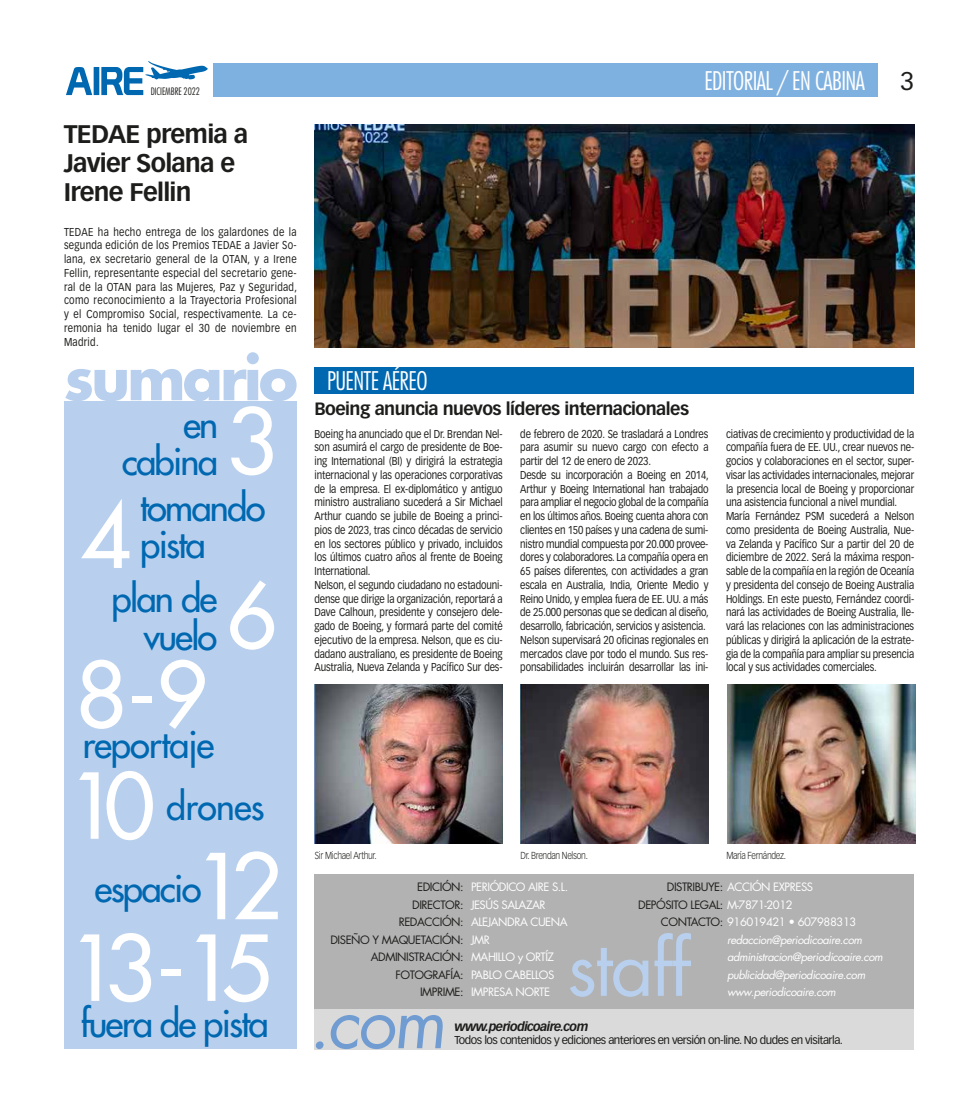
<style>
.page{position:relative;width:978px;height:1120px;background:#fff}
.page>*{position:absolute;margin:0;border:0;box-sizing:border-box;transform-origin:0 0}
.t1{font:500 88.12px "Futura Std";letter-spacing:-.17em;color:#fff}
.t2{font:75px "Futura Std";letter-spacing:-.03em;color:#b8d0ee}
.t3{font:700 59.12px "Futura Std";letter-spacing:-.05em;color:#b8d0ee}
.t4{font:500 36.62px/37.5px "Futura Std";letter-spacing:-.05em;color:#0068b1;text-align:right}
.t5{font:500 36.62px "Futura Std";letter-spacing:-.03em;color:#0068b1}
.t6{font:700 25px/28.8px "Vectora LT Pro";letter-spacing:-.03em;color:#1d1d1b}
.t7{font:300 condensed 25px "Futura Std";letter-spacing:-.025em;color:#fff}
.t8{font:25px "Vectora LT Pro";color:#1d1d1b}
.t9{font:700 17.5px "Vectora LT Pro";letter-spacing:-.03em;color:#1d1d1b}
.t10{font:italic 700 12.5px "Vectora LT Pro";letter-spacing:-.05em;color:#1d1d1b}
.t11{font:11.25px/13.8px "Vectora LT Pro";letter-spacing:-.01em;color:#1d1d1b;scale:.85 1}
.t12{font:italic 11.25px/17.5px "Futura Std";letter-spacing:-.04em;color:#fff}
.t13{font:11.25px/17.5px "Futura Std";letter-spacing:-.04em;color:#1d1d1b;text-align:right}
.t14{font:11.25px/17.5px "Futura Std";letter-spacing:-.04em;color:#fff}
.t15{font:11.25px "Vectora LT Pro";letter-spacing:-.045em;color:#1d1d1b}
.t16{font:300 10px "Vectora LT Pro";letter-spacing:-.035em;color:#1d1d1b;scale:.85 1}
.t17{font:300 condensed 10px "Futura Std";letter-spacing:-.01em;color:#1d1d1b}
.s1{color:#fff}
.s2{font-style:normal;color:#1d1d1b}
.s3{font-style:normal}
</style>
<div class="page">
<svg style="left:66px;top:61px;width:142px;height:34px"></svg>
<div style="left:213px;top:64px;width:665px;height:33px;background:#7fb1e0"></div>
<div style="left:314px;top:874px;width:600px;height:135px;background:#b2b2b2"></div>
<div style="left:314px;top:1009px;width:600px;height:40px;background:#dadada"></div>
<svg style="left:316px;top:1015px;width:127px;height:34px"></svg>
<div style="left:64px;top:402px;width:233px;height:647px;background:#b8d0ee"></div>
<img style="left:314px;top:125px;width:600px;height:222px">
<div style="left:314px;top:367px;width:600px;height:26px;background:#0068b1"></div>
<img style="left:314px;top:684px;width:189px;height:159px">
<img style="left:521px;top:684px;width:188px;height:159px">
<img style="left:727px;top:684px;width:188px;height:159px">
<p class="t17" style="left:151px;top:85px;width:51px">DICIEMBRE 2022</p>
<h3 class="t6" style="left:64px;top:120px;width:186px">TEDAE premia a<br>Javier Solana e<br>Irene Fellin</h3>
<p class="t11" style="left:64px;top:225px;width:276px;text-align:justify">TEDAE ha hecho entrega de los galardones de la segunda edición de los Premios TEDAE a Javier So&shy;lana, ex secretario general de la OTAN, y a Irene Fellin, representante especial del secretario gene&shy;ral de la OTAN para las Mujeres, Paz y Seguridad, como reconocimiento a la Trayectoria Profesional y el Compromiso Social, respectivamente. La ce&shy;remonia ha tenido lugar el 30 de noviembre en Madrid.</p>
<h3 class="t3" style="left:64px;top:339px;width:236px">sumario</h3>
<h1 class="t1" style="left:227px;top:386px;width:52px">3</h1>
<h3 class="t4" style="left:122px;top:406px;width:98px">en cabina</h3>
<h1 class="t1" style="left:80px;top:480px;width:52px">4</h1>
<h3 class="t4" style="left:140px;top:489px;width:127px;text-align:left">tomando pista</h3>
<h3 class="t4" style="left:112px;top:580px;width:107px">plan de vuelo</h3>
<h1 class="t1" style="left:76px;top:640px;width:133px">8-9</h1>
<h3 class="t5" style="left:82px;top:721px;width:133px">reportaje</h3>
<h1 class="t1" style="left:227px;top:560px;width:52px">6</h1>
<h1 class="t1" style="left:68px;top:751px;width:88px">10</h1>
<h3 class="t4" style="left:166px;top:788px;width:100px">drones</h3>
<h1 class="t1" style="left:195px;top:831px;width:88px">12</h1>
<h3 class="t4" style="left:95px;top:869px;width:108px">espacio</h3>
<h1 class="t1" style="left:69px;top:913px;width:205px">13-15</h1>
<h3 class="t4" style="left:80px;top:1005px;width:190px">fuera de pista</h3>
<h3 class="t7" style="left:704px;top:66px;width:162px">EDITORIAL / EN CABINA</h3>
<h3 class="t8" style="left:900px;top:66px;width:15px">3</h3>
<h3 class="t7" style="left:327px;top:366px;width:102px">PUENTE AÉREO</h3>
<p class="t11" style="left:314px;top:427px;width:223px">Boeing ha anunciado que el Dr. Brendan Nel&shy;son asumirá el cargo de presidente de Boe&shy;ing International (BI) y dirigirá la estrategia internacional y las operaciones corporativas de la empresa. El ex-diplomático y antiguo ministro australiano sucederá a Sir Michael Arthur cuando se jubile de Boeing a princi&shy;pios de 2023, tras cinco décadas de servicio en los sectores público y privado, incluidos los últimos cuatro años al frente de Boeing International.<br>Nelson, el segundo ciudadano no estadouni&shy;dense que dirige la organización, reportará a Dave Calhoun, presidente y consejero dele&shy;gado de Boeing, y formará parte del comité ejecutivo de la empresa. Nelson, que es ciu&shy;dadano australiano, es presidente de Boeing Australia, Nueva Zelanda y Pacífico Sur des-</p>
<p class="t11" style="left:520px;top:427px;width:223px">de febrero de 2020. Se trasladará a Londres para asumir su nuevo cargo con efecto a partir del 12 de enero de 2023.<br>Desde su incorporación a Boeing en 2014, Arthur y Boeing International han trabajado para ampliar el negocio global de la compañía en los últimos años. Boeing cuenta ahora con clientes en 150 países y una cadena de sumi&shy;nistro mundial compuesta por 20.000 provee&shy;dores y colaboradores. La compañía opera en 65 países diferentes, con actividades a gran escala en Australia, India, Oriente Medio y Reino Unido, y emplea fuera de EE. UU. a más de 25.000 personas que se dedican al diseño, desarrollo, fabricación, servicios y asistencia.<br>Nelson supervisará 20 oficinas regionales en mercados clave por todo el mundo. Sus res&shy;ponsabilidades incluirán desarrollar las ini-</p>
<p class="t11" style="left:726px;top:427px;width:223px">ciativas de crecimiento y productividad de la compañía fuera de EE. UU., crear nuevos ne&shy;gocios y colaboraciones en el sector, super&shy;visar las actividades internacionales, mejorar la presencia local de Boeing y proporcionar una asistencia funcional a nivel mundial.<br>María Fernández PSM sucederá a Nelson como presidenta de Boeing Australia, Nue&shy;va Zelanda y Pacífico Sur a partir del 20 de diciembre de 2022. Será la máxima respon&shy;sable de la compañía en la región de Oceanía y presidenta del consejo de Boeing Australia Holdings. En este puesto, Fernández coordi&shy;nará las actividades de Boeing Australia, lle&shy;vará las relaciones con las administraciones públicas y dirigirá la aplicación de la estrate&shy;gia de la compañía para ampliar su presencia local y sus actividades comerciales.</p>
<h3 class="t9" style="left:314px;top:398px;width:376px">Boeing anuncia nuevos líderes internacionales</h3>
<p class="t16" style="left:315px;top:849px;width:74px">Sir Michael Arthur.</p>
<p class="t16" style="left:521px;top:849px;width:81px">Dr. Brendan Nelson.</p>
<p class="t16" style="left:726px;top:849px;width:72px">María Fernández.</p>
<p class="t13" style="left:330px;top:878px;width:135px">EDICIÓN:<br>DIRECTOR:<br>REDACCIÓN:<br>DISEÑO Y MAQUETACIÓN:<br>ADMINISTRACIÓN:<br>FOTOGRAFÍA:<br>IMPRIME:</p>
<p class="t13" style="left:638px;top:878px;width:177px;text-align:left;text-indent:29px">DISTRIBUYE: <span class="s1">ACCIÓN EXPRESS<br></span>DEPÓSITO LEGAL: <span class="s1">M-7871-2012</span></p>
<p class="t14" style="left:471px;top:878px;width:99px">PERIÓDICO AIRE S.L.<br>JESÚS SALAZAR<br>ALEJANDRA CUENA<br>JMR<br>MAHILLO y ORTÍZ<br>PABLO CABELLOS<br>IMPRESA NORTE</p>
<p class="t10" style="left:454px;top:1018px;width:136px">www.periodicoaire.com</p>
<p class="t15" style="left:454px;top:1033px;width:390px">Todos los contenidos y ediciones anteriores en versión on-line. No dudes en visitarla.</p>
<p class="t12" style="left:727px;top:913px;width:157px;text-indent:-66px"><span class="s2">CONTACTO:</span> <span class="s3">916019421 • 607988313 </span>redaccion@periodicoaire.com administracion@periodicoaire.com publicidad@periodicoaire.com</p>
<h2 class="t2" style="left:567px;top:920px;width:125px">staff</h2>
<p class="t12" style="left:727px;top:983px;width:110px">www.periodicoaire.com</p>
</div>
